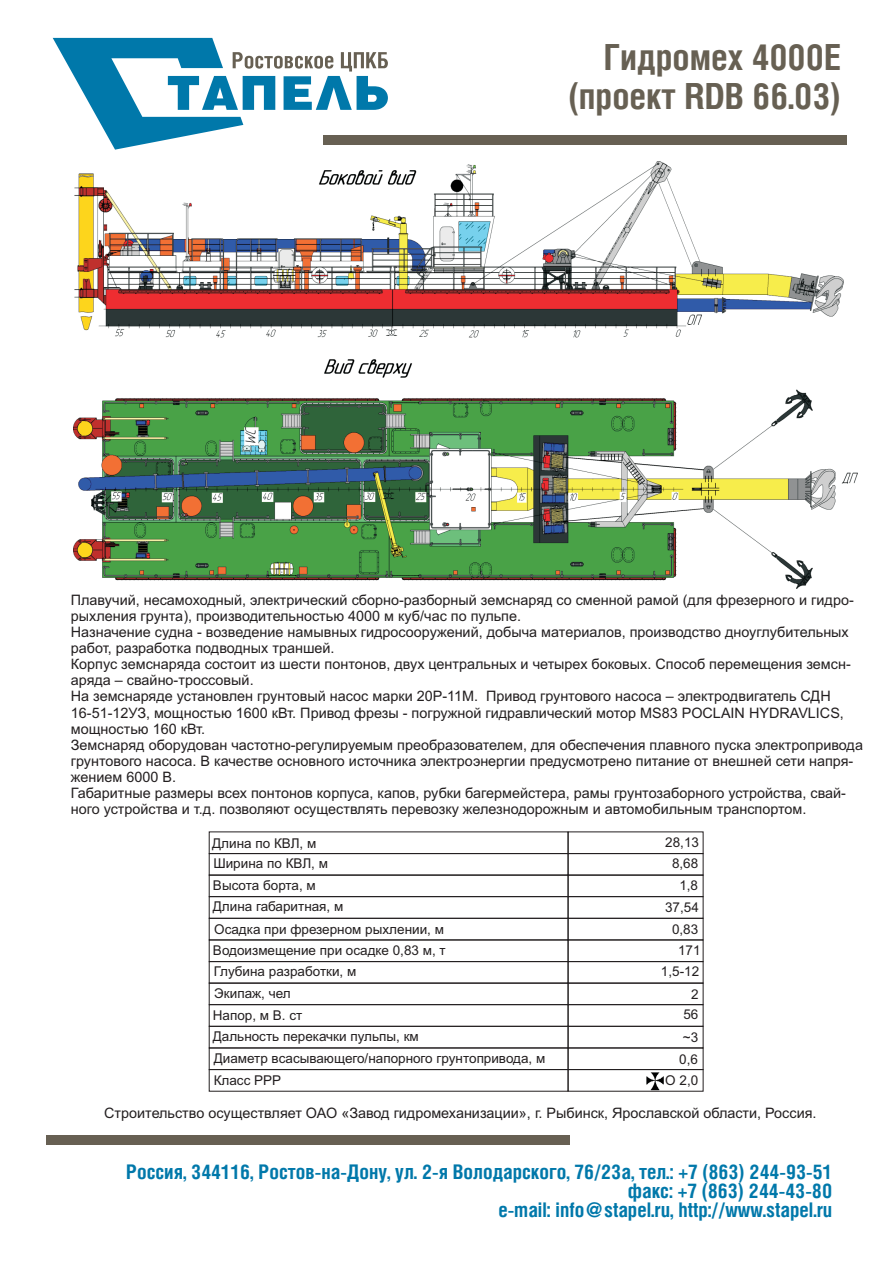
<style>
.page{position:relative;width:893px;height:1263px;background:#fff}
.page>*{position:absolute;margin:0;border:0;box-sizing:border-box;transform-origin:0 0}
.t1{font:700 36px/39.2px "Helios Cond";letter-spacing:-.035em;color:#676053;text-align:right}
.t2{font:700 20.1px/18.8px "Helios Cond";letter-spacing:-.025em;color:#0078aa;text-align:right}
.t3{font:700 20.1px/37.3px "Helios Cond";letter-spacing:-2.32em;color:#0078aa}
.t4{font:700 20.1px/18.8px "Helios Cond";letter-spacing:-.085em;color:#0078aa}
.t5{font:14.4px/16px "Arial";color:#231f20}
.t6{font:13.5px/21.5px "Arial";color:#231f20}
</style>
<div class="page">
<img style="left:73px;top:162px;width:784px;height:426px">
<svg style="left:53px;top:38px;width:335px;height:112px"></svg>
<div style="left:46px;top:1135px;width:523px;height:10px;background:#676053"></div>
<div style="left:324px;top:136px;width:523px;height:9px;background:#676053"></div>
<div style="left:568px;top:918px;width:135px;height:22px;border:1px solid #231f20"></div>
<div style="left:568px;top:875px;width:135px;height:22px;border:1px solid #231f20"></div>
<div style="left:568px;top:832px;width:135px;height:22px;border:1px solid #231f20"></div>
<div style="left:209px;top:918px;width:359px;height:22px;border:1px solid #231f20"></div>
<div style="left:209px;top:875px;width:359px;height:22px;border:1px solid #231f20"></div>
<div style="left:209px;top:832px;width:359px;height:22px;border:1px solid #231f20"></div>
<div style="left:568px;top:1026px;width:135px;height:22px;border:1px solid #231f20"></div>
<div style="left:568px;top:983px;width:135px;height:22px;border:1px solid #231f20"></div>
<div style="left:568px;top:940px;width:135px;height:22px;border:1px solid #231f20"></div>
<div style="left:209px;top:1026px;width:359px;height:22px;border:1px solid #231f20"></div>
<div style="left:209px;top:983px;width:359px;height:22px;border:1px solid #231f20"></div>
<div style="left:209px;top:940px;width:359px;height:22px;border:1px solid #231f20"></div>
<img style="left:647px;top:1073px;width:17px;height:16px">
<div style="left:568px;top:1069px;width:135px;height:22px;border:1px solid #231f20"></div>
<div style="left:209px;top:1069px;width:359px;height:22px;border:1px solid #231f20"></div>
<h1 class="t1" style="left:568px;top:39px;width:354px">Гидромех 4000Е (проект RDB66.03)</h1>
<p class="t5" style="left:71px;top:593px;width:794px">Плавучий, несамоходный, электрический сборно-разборный земснаряд со сменной рамой (для фрезерного и гидро&shy;рыхления грунта), производительностью 4000 м куб/час по пульпе.<br>Назначение судна - возведение намывных гидросооружений, добыча материалов, производство дноуглубительных работ, разработка подводных траншей.<br>Корпус земснаряда состоит из шести понтонов, двух центральных и четырех боковых. Способ перемещения земсн&shy;аряда – свайно-троссовый.<br>На земснаряде установлен грунтовый насос марки 20Р-11М. Привод грунтового насоса – электродвигатель СДН 16-51-12УЗ, мощностью 1600 кВт. Привод фрезы - погружной гидравлический мотор MS83 POCLAIN HYDRAVLICS, мощностью 160 кВт.<br>Земснаряд оборудован частотно-регулируемым преобразователем, для обеспечения плавного пуска электропривода грунтового насоса. В качестве основного источника электроэнергии предусмотрено питание от внешней сети напря&shy;жением 6000 В.<br>Габаритные размеры всех понтонов корпуса, капов, рубки багермейстера, рамы грунтозаборного устройства, свай&shy;ного устройства и т.д. позволяют осуществлять перевозку железнодорожным и автомобильным транспортом.</p>
<p class="t6" style="left:212px;top:834px;width:106px">Длина по КВЛ, м</p>
<p class="t6" style="left:665px;top:833px;width:35px;text-align:center">28,13<br>8,68</p>
<p class="t6" style="left:213px;top:875px;width:104px">Высота борта, м</p>
<p class="t6" style="left:679px;top:876px;width:20px">1,8</p>
<p class="t6" style="left:213px;top:920px;width:234px">Осадка при фрезерном рыхлении, м<br>Водоизмещение при осадке 0,83 м, т</p>
<p class="t6" style="left:213px;top:854px;width:116px">Ширина по КВЛ, м</p>
<p class="t6" style="left:213px;top:897px;width:132px">Длина габаритная, м</p>
<p class="t6" style="left:665px;top:898px;width:35px">37,54</p>
<p class="t6" style="left:672px;top:919px;width:28px">0,83</p>
<p class="t6" style="left:678px;top:940px;width:24px">171</p>
<p class="t6" style="left:214px;top:961px;width:144px">Глубина разработки, м</p>
<p class="t6" style="left:661px;top:962px;width:40px">1,5-12</p>
<p class="t6" style="left:214px;top:983px;width:78px">Экипаж, чел</p>
<p class="t6" style="left:691px;top:985px;width:9px">2</p>
<p class="t6" style="left:213px;top:1006px;width:91px">Напор, м В. ст</p>
<p class="t6" style="left:683px;top:1005px;width:17px">56</p>
<p class="t6" style="left:213px;top:1027px;width:208px">Дальность перекачки пульпы, км</p>
<p class="t6" style="left:683px;top:1028px;width:17px">~3</p>
<p class="t6" style="left:214px;top:1048px;width:333px;line-height:22px">Диаметр всасывающего/напорного грунтопривода, м<br>Класс РРР</p>
<p class="t6" style="left:665px;top:1049px;width:35px;text-align:right">0,6<br>О 2,0</p>
<p class="t5" style="left:104px;top:1106px;width:714px">Строительство осуществляет ОАО «Завод гидромеханизации», г. Рыбинск, Ярославской области, Россия.</p>
<h2 class="t4" style="left:678px;top:1164px;width:203px;text-align:center">+)-1<br>728</h2>
<h2 class="t4" style="left:703px;top:1164px;width:127px">(<br>84</h2>
<h2 class="t2" style="left:126px;top:1164px;width:568px">Россия,344116,Ростов-на-Д ону,ул.2-я Володарского,76/23а, : факс:</h2>
<h2 class="t4" style="left:678px;top:1164px;width:207px;text-indent:-39px">тел.7 25 +)-0</h2>
<h2 class="t4" style="left:718px;top:1164px;width:128px;text-indent:-10px">84<br>6 4</h2>
<h2 class="t4" style="left:719px;top:1164px;width:139px;text-align:center">6 9<br>3 3</h2>
<h2 class="t4" style="left:729px;top:1164px;width:130px;text-align:center">3 3<br>4</h2>
<h2 class="t4" style="left:805px;top:1164px;width:41px;text-indent:-46px">4 -</h2>
<h2 class="t3" style="left:498px;top:1154px;width:383px;text-indent:308px">- e-mail: info@stapel.ru, http://www.stapel.ru</h2>
<h2 class="t4" style="left:702px;top:1182px;width:37px">(</h2>
</div>
